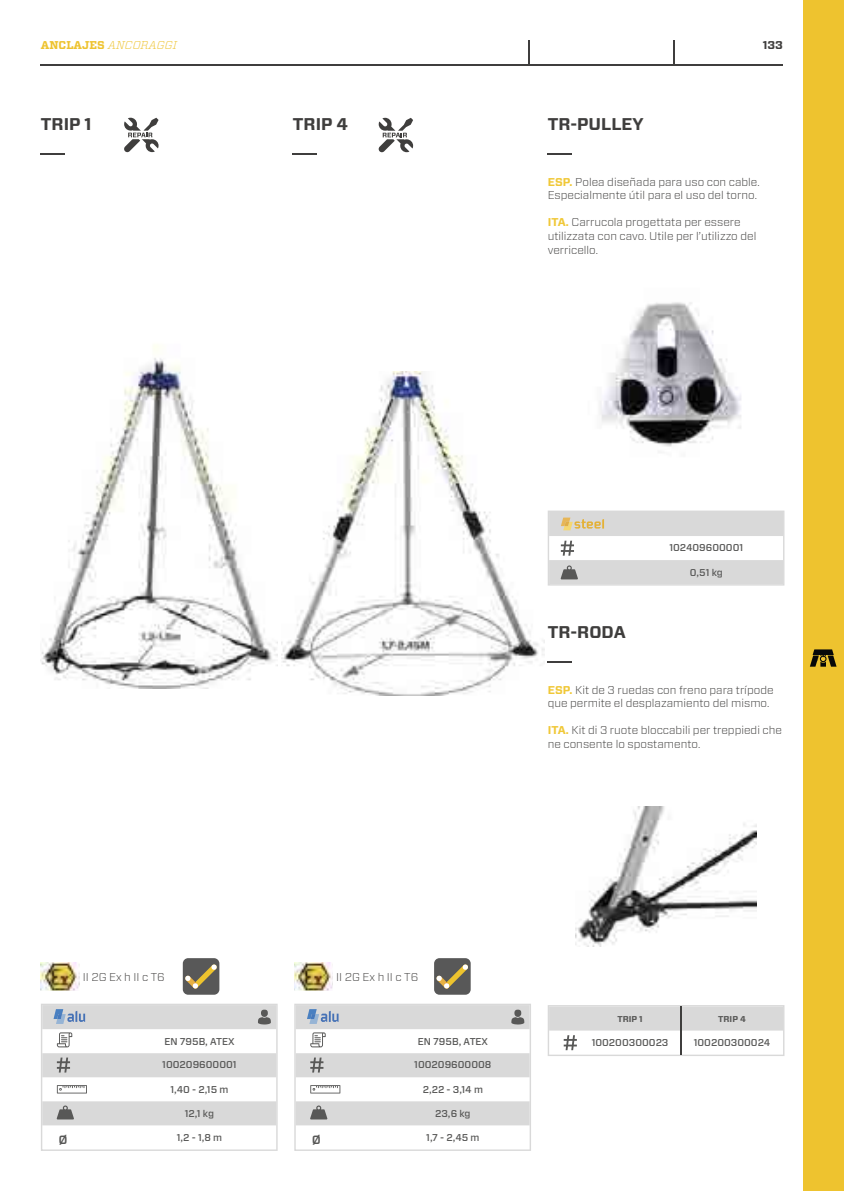
<style>
.page{position:relative;width:844px;height:1191px;background:#fff}
.page>*{position:absolute;margin:0;border:0;box-sizing:border-box;transform-origin:0 0}
.t1{font:700 16.97px "Vitesse Sans";color:#3f3e3d}
.t2{font:500 15.58px "Vitesse Sans";color:#585857}
.t3{font:300 11.38px/13.7px "Vitesse Sans";color:#3f3e3d}
.t4{font:italic 300 11.38px "Vitesse";color:#eec32f}
.t5{font:700 11.38px "Vitesse Sans";color:#3f3e3d}
.t6{font:500 9.97px "Vitesse Sans";color:#585857}
.t7{font:700 8.4px "Vitesse Sans";color:#585857}
.s1{font-weight:700;font-style:normal}
.s2{font-weight:700;color:#f0c838}
</style>
<div class="page">
<svg style="left:41px;top:153px;width:24px;height:1px"></svg>
<img style="left:41px;top:345px;width:236px;height:343px">
<svg style="left:41px;top:1003px;width:236px;height:147px"></svg>
<svg style="left:293px;top:153px;width:24px;height:1px"></svg>
<img style="left:281px;top:372px;width:263px;height:324px">
<svg style="left:294px;top:1003px;width:237px;height:147px"></svg>
<img style="left:41px;top:962px;width:38px;height:28px">
<img style="left:294px;top:962px;width:38px;height:28px">
<div style="left:183px;top:958px;width:36px;height:36px;background:#585858;border-radius:5px"></div>
<svg style="left:185px;top:964px;width:32px;height:24px"></svg>
<div style="left:434px;top:958px;width:36px;height:36px;background:#585858;border-radius:5px"></div>
<svg style="left:436px;top:964px;width:32px;height:24px"></svg>
<svg style="left:378px;top:118px;width:35px;height:34px"></svg>
<svg style="left:547px;top:153px;width:24px;height:1px"></svg>
<svg style="left:547px;top:661px;width:24px;height:1px"></svg>
<svg style="left:547px;top:1005px;width:237px;height:51px"></svg>
<img style="left:575px;top:806px;width:181px;height:140px">
<img style="left:600px;top:302px;width:141px;height:145px">
<hr style="left:680px;top:1006px;width:1px;height:48px;background:#3f3e3d">
<svg style="left:547px;top:510px;width:237px;height:75px"></svg>
<hr style="left:41px;top:64px;width:741px;height:1px;background:#3f3e3d">
<hr style="left:673px;top:40px;width:2px;height:24px;background:#3f3e3d">
<svg style="left:528px;top:40px;width:1px;height:24px"></svg>
<svg style="left:124px;top:118px;width:34px;height:34px"></svg>
<div style="left:802px;top:0;width:41px;height:1191px;background:#eec32f"></div>
<svg style="left:810px;top:649px;width:26px;height:17px"></svg>
<p class="t4" style="left:41px;top:37px;width:137px"><span class="s1">ANCLAJES</span> ANCORAGGI</p>
<h1 class="t1" style="left:41px;top:113px;width:52px">TRIP 1</h1>
<h1 class="t1" style="left:293px;top:113px;width:57px">TRIP 4</h1>
<h1 class="t1" style="left:547px;top:113px;width:97px">TR-PULLEY</h1>
<p class="t5" style="left:762px;top:38px;width:22px">133</p>
<p class="t3" style="left:547px;top:174px;width:213px"><span class="s2">ESP.</span> Polea diseñada para uso con cable.<br>Especialmente útil para el uso del torno.</p>
<p class="t3" style="left:547px;top:215px;width:210px"><span class="s2">ITA.</span> Carrucola progettata per essere utilizzata con cavo. Utile per l’utilizzo del verricello.</p>
<h1 class="t1" style="left:547px;top:621px;width:80px">TR-RODA</h1>
<p class="t6" style="left:669px;top:541px;width:75px">102409600001</p>
<p class="t6" style="left:689px;top:566px;width:35px">0,51 kg</p>
<p class="t3" style="left:547px;top:682px;width:227px"><span class="s2">ESP.</span> Kit de 3 ruedas con freno para trípode que permite el desplazamiento del mismo.</p>
<p class="t3" style="left:547px;top:723px;width:236px"><span class="s2">ITA.</span> Kit di 3 ruote bloccabili per treppiedi che ne consente lo spostamento.</p>
<p class="t3" style="left:83px;top:969px;width:83px">II 2G Ex h II c T6</p>
<p class="t3" style="left:336px;top:969px;width:83px">II 2G Ex h II c T6</p>
<p class="t6" style="left:164px;top:1035px;width:72px">EN 795B, ATEX</p>
<p class="t6" style="left:162px;top:1058px;width:76px">100209600001</p>
<p class="t6" style="left:170px;top:1083px;width:60px">1,40 - 2,15 m</p>
<p class="t6" style="left:185px;top:1107px;width:31px">12,1 kg</p>
<h2 class="t2" style="left:58px;top:1127px;width:11px">ø</h2>
<p class="t6" style="left:177px;top:1131px;width:47px">1,2 - 1,8 m</p>
<p class="t6" style="left:417px;top:1035px;width:72px">EN 795B, ATEX</p>
<p class="t6" style="left:414px;top:1058px;width:79px">100209600008</p>
<p class="t6" style="left:422px;top:1083px;width:62px">2,22 - 3,14 m</p>
<p class="t6" style="left:435px;top:1107px;width:37px">23,6 kg</p>
<h2 class="t2" style="left:312px;top:1127px;width:11px">ø</h2>
<p class="t6" style="left:426px;top:1131px;width:55px">1,7 - 2,45 m</p>
<p class="t7" style="left:617px;top:1013px;width:27px">TRIP 1</p>
<p class="t7" style="left:718px;top:1013px;width:29px">TRIP 4</p>
<p class="t6" style="left:591px;top:1035px;width:78px">100200300023</p>
<p class="t6" style="left:693px;top:1035px;width:78px">100200300024</p>
</div>
